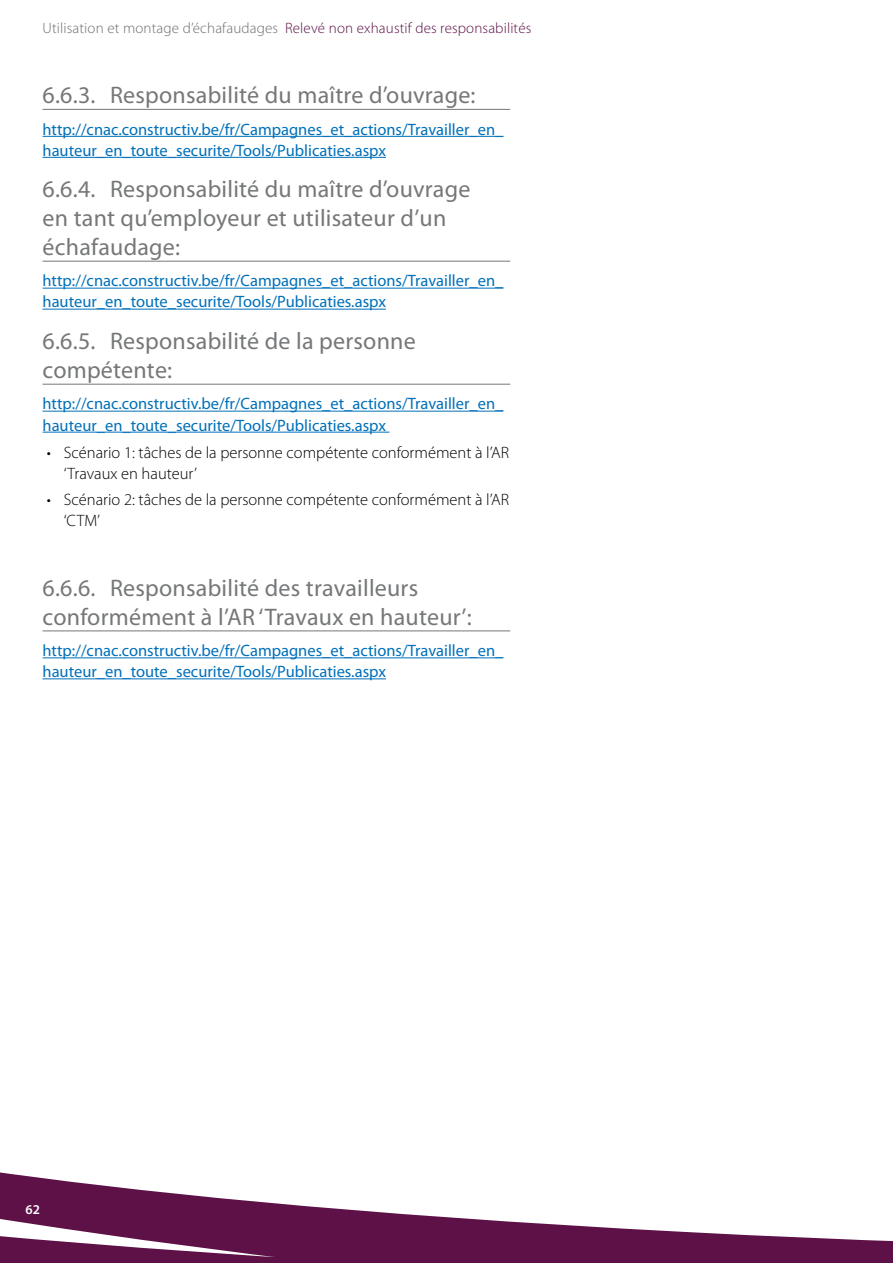
<style>
.page{position:relative;width:893px;height:1263px;background:#fff}
.page>*{position:absolute;margin:0;border:0;box-sizing:border-box;transform-origin:0 0}
.t1{font:24px/28.8px "Myriad Pro";letter-spacing:.01em;color:#757779}
.t2{font:16.5px/21px "Myriad Pro";color:#0070b9}
.t3{font:300 16.5px/21px "Myriad Pro";color:#000}
.t4{font:300 15px "Myriad Pro";letter-spacing:.01em;color:#5d1147}
.t5{font:600 13.5px "Myriad Pro";color:#fff}
.s1{color:#6d6e71}
</style>
<div class="page">
<svg style="left:0;top:1172px;width:893px;height:91px;fill:#5d1147"></svg>
<hr style="left:43px;top:109px;width:467px;height:1px;background:#757779">
<hr style="left:43px;top:136px;width:460px;height:1px;background:#0070b9">
<hr style="left:43px;top:157px;width:343px;height:1px;background:#0070b9">
<hr style="left:43px;top:261px;width:467px;height:1px;background:#757779">
<hr style="left:43px;top:288px;width:460px;height:1px;background:#0070b9">
<hr style="left:43px;top:309px;width:343px;height:1px;background:#0070b9">
<hr style="left:43px;top:384px;width:467px;height:1px;background:#757779">
<hr style="left:43px;top:411px;width:460px;height:1px;background:#0070b9">
<hr style="left:43px;top:432px;width:346px;height:1px;background:#0070b9">
<hr style="left:43px;top:631px;width:467px;height:1px;background:#757779">
<hr style="left:43px;top:657px;width:460px;height:1px;background:#0070b9">
<hr style="left:43px;top:678px;width:343px;height:1px;background:#0070b9">
<p class="t4" style="left:43px;top:18px;width:490px"><span class="s1">Utilisation et montage d’échafaudages</span> Relevé non exhaustif des responsabilités</p>
<h1 class="t1" style="left:43px;top:80px;width:435px">6.6.3. Responsabilité du maître d’ouvrage:</h1>
<p class="t2" style="left:43px;top:118px;width:462px">http://cnac.constructiv.be/fr/Campagnes_et_actions/Travailler_en_ hauteur_en_toute_securite/Tools/Publicaties.aspx</p>
<h1 class="t1" style="left:43px;top:174px;width:429px">6.6.4. Responsabilité du maître d’ouvrage en tant qu’employeur et utilisateur d’un échafaudage:</h1>
<p class="t2" style="left:43px;top:270px;width:462px">http://cnac.constructiv.be/fr/Campagnes_et_actions/Travailler_en_ hauteur_en_toute_securite/Tools/Publicaties.aspx</p>
<h1 class="t1" style="left:43px;top:326px;width:375px">6.6.5. Responsabilité de la personne compétente:</h1>
<p class="t2" style="left:43px;top:393px;width:462px">http://cnac.constructiv.be/fr/Campagnes_et_actions/Travailler_en_ hauteur_en_toute_securite/Tools/Publicaties.aspx</p>
<p class="t3" style="left:64px;top:442px;width:447px;text-indent:-17px">• Scénario 1: tâches de la personne compétente conformément à l’AR ‘Travaux en hauteur’</p>
<p class="t3" style="left:64px;top:489px;width:447px;text-indent:-17px">• Scénario 2: tâches de la personne compétente conformément à l’AR ‘CTM’</p>
<h1 class="t1" style="left:43px;top:573px;width:431px">6.6.6. Responsabilité des travailleurs conformément à l’AR ‘Travaux en hauteur’:</h1>
<p class="t2" style="left:43px;top:640px;width:462px">http://cnac.constructiv.be/fr/Campagnes_et_actions/Travailler_en_ hauteur_en_toute_securite/Tools/Publicaties.aspx</p>
<p class="t5" style="left:26px;top:1200px;width:16px">62</p>
</div>
